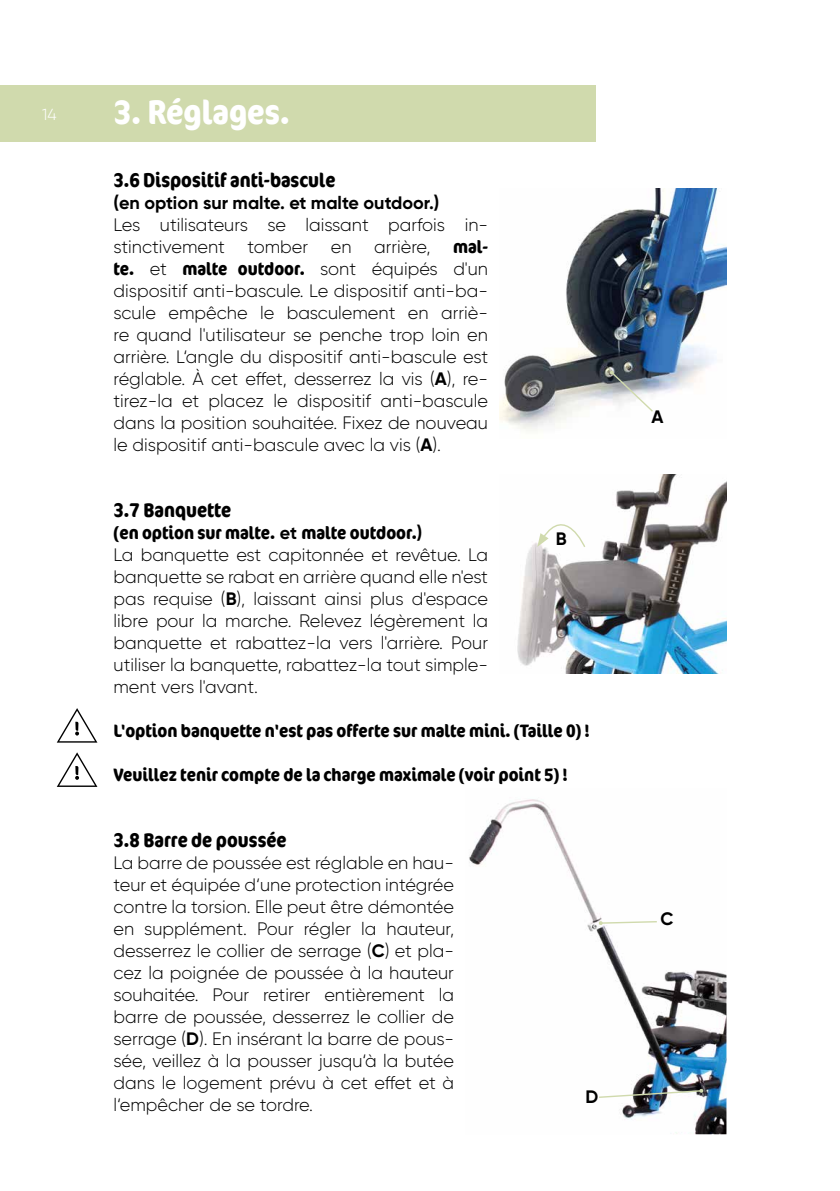
<style>
.page{position:relative;width:840px;height:1191px;background:#fff}
.page>*{position:absolute;margin:0;border:0;box-sizing:border-box;transform-origin:0 0}
.t1{font:700 condensed 34px "Cocon Offc Pro";color:#fff}
.t2{font:700 condensed 20px "Cocon Offc Pro";color:#000}
.t3{font:300 18px/22px "Gilroy";color:#000;text-align:justify}
.t4{font:700 condensed 18px "Cocon Offc Pro";color:#000}
.t5{font:700 18px "Gilroy";color:#000}
.t6{font:300 16px "Gilroy";color:#fff}
.s1{font-family:"Cocon Offc Pro";font-weight:700;font-stretch:condensed}
.s2{font-weight:700}
.s3{font-family:"Gilroy";font-stretch:normal}
</style>
<div class="page">
<div style="left:0;top:85px;width:595px;height:57px;background:#d0daad"></div>
<svg style="left:57px;top:708px;width:40px;height:34px"></svg>
<svg style="left:57px;top:752px;width:40px;height:35px"></svg>
<img style="left:517px;top:475px;width:209px;height:198px">
<svg style="left:537px;top:503px;width:48px;height:45px"></svg>
<img style="left:469px;top:799px;width:257px;height:335px">
<svg style="left:598px;top:920px;width:60px;height:5px"></svg>
<svg style="left:597px;top:1088px;width:106px;height:10px"></svg>
<img style="left:499px;top:189px;width:227px;height:242px">
<svg style="left:609px;top:370px;width:45px;height:43px"></svg>
<p class="t6" style="left:42px;top:104px;width:16px">14</p>
<h1 class="t1" style="left:113px;top:88px;width:178px">3. Réglages.</h1>
<p class="t2" style="left:113px;top:165px;width:223px">3.6 Dispositif anti-bascule</p>
<p class="t5" style="left:113px;top:191px;width:327px">(en option sur malte. et malte outdoor.)</p>
<p class="t3" style="left:113px;top:213px;width:376px">Les utilisateurs se laissant parfois in&shy;stinctivement</p>
<p class="t3" style="left:247px;top:235px;width:62px">tomber</p>
<p class="t3" style="left:330px;top:235px;width:22px">en</p>
<p class="t3" style="left:374px;top:235px;width:58px">arrière,</p>
<p class="t4" style="left:453px;top:233px;width:36px">mal-</p>
<p class="t3" style="left:113px;top:257px;width:376px"><span class="s1">te.</span> et <span class="s1">malte outdoor.</span> sont équipés d'un dispositif anti-bascule. Le dispositif anti-ba&shy;scule empêche le basculement en arriè&shy;re quand l'utilisateur se penche trop loin en arrière. L‘angle du dispositif anti-bascule est réglable. À cet effet, desserrez la vis (<span class="s2">A</span>), re&shy;tirez-la et placez le dispositif anti-bascule dans la position souhaitée. Fixez de nouveau le dispositif anti-bascule avec la vis (<span class="s2">A</span>).</p>
<p class="t2" style="left:113px;top:495px;width:119px">3.7 Banquette</p>
<p class="t4" style="left:113px;top:519px;width:310px">(en option sur malte. <span class="s3">et</span> malte outdoor.<span class="s3">)</span></p>
<p class="t3" style="left:113px;top:543px;width:376px">La banquette est capitonnée et revêtue. La banquette se rabat en arrière quand elle n'est pas requise (<span class="s2">B</span>), laissant ainsi plus d'espace libre pour la marche. Relevez légèrement la banquette et rabattez-la vers l'arrière. Pour utiliser la banquette, rabattez-la tout simple&shy;ment vers l'avant.</p>
<p class="t4" style="left:113px;top:717px;width:477px">L'option banquette n'est pas offerte sur malte mini. (Taille 0) !</p>
<p class="t4" style="left:113px;top:761px;width:455px">Veuillez tenir compte de la charge maximale (voir point 5) !</p>
<p class="t5" style="left:555px;top:527px;width:12px">B</p>
<p class="t2" style="left:113px;top:825px;width:174px">3.8 Barre de poussée</p>
<p class="t3" style="left:113px;top:851px;width:342px">La barre de poussée est réglable en hau&shy;teur et équipée d‘une protection intégrée contre la torsion. Elle peut être démontée en supplément. Pour régler la hauteur, desserrez le collier de serrage (<span class="s2">C</span>) et pla&shy;cez la poignée de poussée à la hauteur souhaitée. Pour retirer entièrement la barre de poussée, desserrez le collier de serrage (<span class="s2">D</span>). En insérant la barre de pous&shy;sée, veillez à la pousser jusqu‘à la butée dans le logement prévu à cet effet et à l‘empêcher de se tordre.</p>
<p class="t5" style="left:585px;top:1085px;width:14px">D</p>
<p class="t5" style="left:651px;top:405px;width:14px">A</p>
<p class="t5" style="left:660px;top:907px;width:15px">C</p>
</div>
